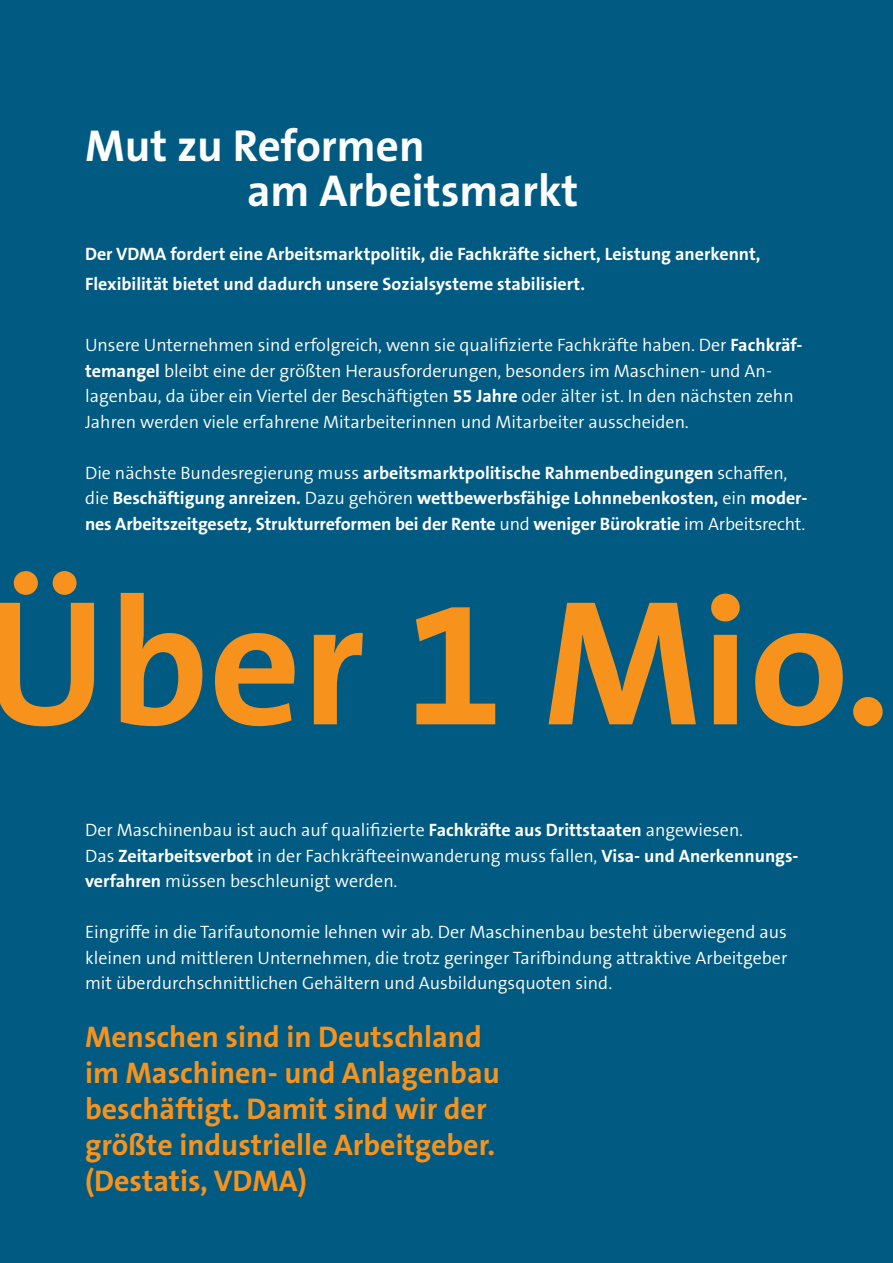
<style>
.page{position:relative;width:893px;height:1263px;background:#005a81}
.page>*{position:absolute;margin:0;border:0;box-sizing:border-box;transform-origin:0 0}
.t1{font:700 180px "The Sans B Plus W7";color:#f7931d}
.t2{font:700 45px/45px "The Sans B Plus W7";color:#fff}
.t3{font:700 30px/36px "The Sans B Plus W7";color:#f7931d}
.t4{font:300 18px/25.5px "The Sans B Plus W4";color:#fff}
.t5{font:700 18px/25.5px "The Sans B Plus W7";color:#fff}
.s1{font-family:"The Sans B Plus W7";font-weight:700}
.s2{font-family:"The Sans B Plus W4";font-weight:300}
</style>
<div class="page">
<h2 class="t2" style="left:247px;top:123px;width:333px;text-indent:-162px">Mut zu Reformen<br>am Arbeitsmarkt</h2>
<p class="t5" style="left:85px;top:239px;width:677px;line-height:30px">Der VDMA fordert eine Arbeitsmarktpolitik, die Fachkräfte sichert, Leistung anerkennt,<br>Flexibilität bietet und dadurch unsere Sozialsysteme stabilisiert.</p>
<p class="t4" style="left:85px;top:333px;width:719px">Unsere Unternehmen sind erfolgreich, wenn sie qualifizierte Fachkräfte haben. Der <span class="s1">Fachkräf&shy;temangel</span> bleibt eine der größten Herausforderungen, besonders im Maschinen- und An&shy;lagenbau, da über ein Viertel der Beschäftigten <span class="s1">55 Jahre</span> oder älter ist. In den nächsten zehn Jahren werden viele erfahrene Mitarbeiterinnen und Mitarbeiter ausscheiden.</p>
<p class="t5" style="left:85px;top:460px;width:724px"><span class="s2">Die nächste Bundesregierung muss</span> arbeitsmarktpolitische Rahmenbedingungen <span class="s2">schaffen, die</span> Beschäftigung anreizen. <span class="s2">Dazu gehören</span> wettbewerbsfähige Lohnnebenkosten, <span class="s2">ein</span> moder&shy;nes Arbeitszeitgesetz, Strukturreformen bei der Rente <span class="s2">und</span> weniger Bürokratie <span class="s2">im Arbeitsrecht.</span></p>
<h1 class="t1" style="left:-16px;top:548px;width:909px">Über 1 Mio.</h1>
<p class="t4" style="left:85px;top:817px;width:715px">Der Maschinenbau ist auch auf qualifizierte <span class="s1">Fachkräfte aus Drittstaaten</span> angewiesen.<br>Das <span class="s1">Zeitarbeitsverbot</span> in der Fachkräfteeinwanderung muss fallen, <span class="s1">Visa- und Anerkennungs&shy;verfahren</span> müssen beschleunigt werden.</p>
<p class="t4" style="left:85px;top:919px;width:704px;text-align:justify">Eingriffe in die Tarifautonomie lehnen wir ab. Der Maschinenbau besteht überwiegend aus kleinen und mittleren Unternehmen, die trotz geringer Tarifbindung attraktive Arbeitgeber mit überdurchschnittlichen Gehältern und Ausbildungsquoten sind.</p>
<h3 class="t3" style="left:85px;top:1019px;width:416px">Menschen sind in Deutschland im Maschinen- und Anlagenbau beschäftigt. Damit sind wir der größte industrielle Arbeitgeber. (Destatis, VDMA)</h3>
</div>
